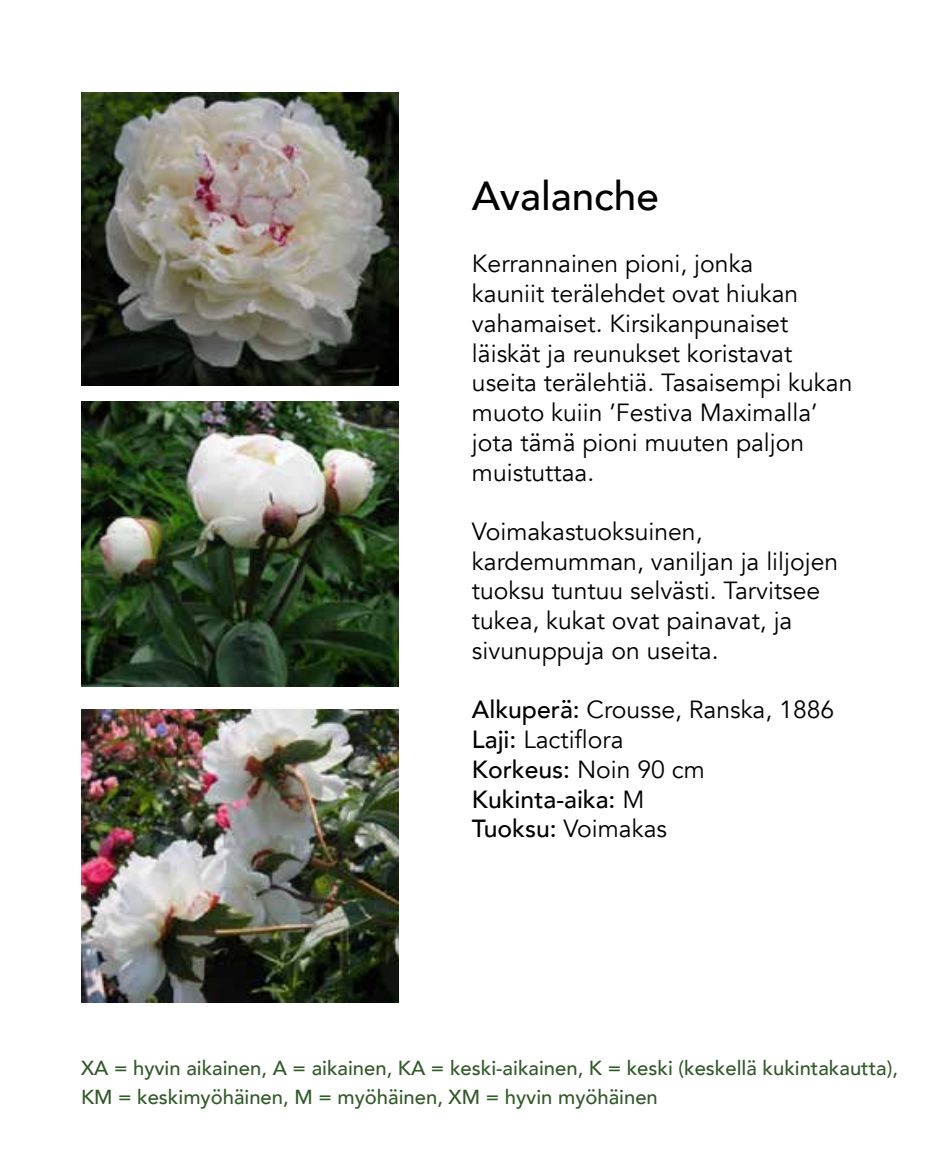
<style>
.page{position:relative;width:944px;height:1149px;background:#fff}
.page>*{position:absolute;margin:0;border:0;box-sizing:border-box;transform-origin:0 0}
.t1{font:500 40.5px "Avenir";color:#000}
.t2{font:24.75px/29.7px "Avenir";color:#000}
.t3{font:500 20.25px/29.2px "Avenir";color:#325a29}
.s1{font-weight:500}
</style>
<div class="page">
<img style="left:81px;top:93px;width:318px;height:292px">
<img style="left:81px;top:401px;width:318px;height:285px">
<img style="left:81px;top:709px;width:318px;height:292px">
<h1 class="t1" style="left:472px;top:161px;width:188px">Avalanche</h1>
<p class="t2" style="left:472px;top:249px;width:382px">Kerrannainen pioni, jonka<br>kauniit terälehdet ovat hiukan vahamaiset. Kirsikanpunaiset läiskät ja reunukset koristavat useita terälehtiä. Tasaisempi kukan muoto kuiin ’Festiva Maximalla’ jota tämä pioni muuten paljon muistuttaa.</p>
<p class="t2" style="left:472px;top:517px;width:368px">Voimakastuoksuinen, kardemumman, vaniljan ja liljojen tuoksu tuntuu selvästi. Tarvitsee tukea, kukat ovat painavat, ja sivunuppuja on useita.</p>
<p class="t2" style="left:472px;top:695px;width:364px"><span class="s1">Alkuperä:</span> Crousse, Ranska, 1886<br><span class="s1">Laji:</span> Lactiflora<br><span class="s1">Korkeus:</span> Noin 90 cm<br><span class="s1">Kukinta-aika:</span> M<br><span class="s1">Tuoksu:</span> Voimakas</p>
<p class="t3" style="left:81px;top:1051px;width:818px">XA = hyvin aikainen, A = aikainen, KA = keski-aikainen, K = keski (keskellä kukintakautta),<br>KM = keskimyöhäinen, M = myöhäinen, XM = hyvin myöhäinen</p>
</div>
